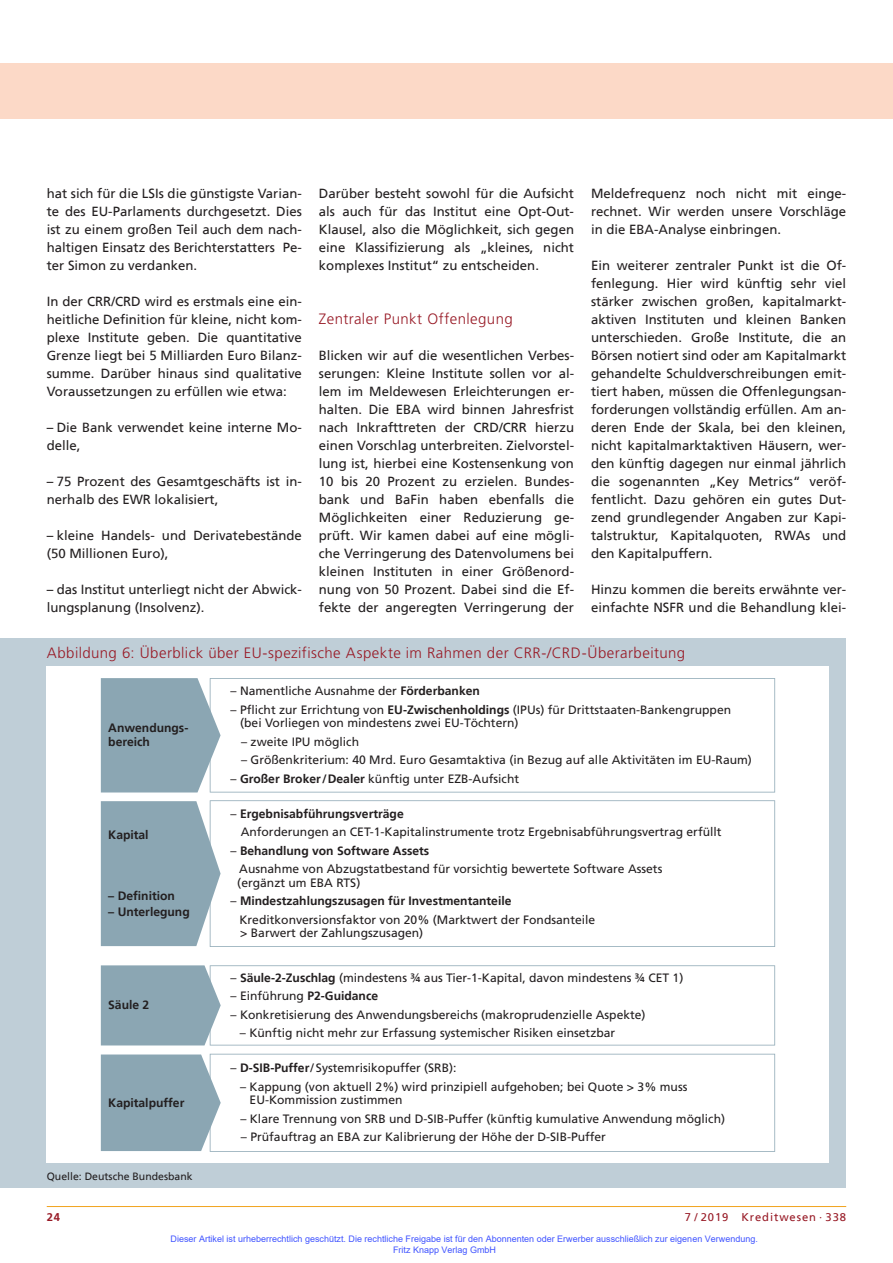
<style>
.page{position:relative;width:893px;height:1263px;background:#fff}
.page>*{position:absolute;margin:0;border:0;box-sizing:border-box;transform-origin:0 0}
.t1{font:300 15px "Frutiger";letter-spacing:.03em;color:#981a26}
.t2{font:13.2px/18px "Frutiger";color:#231f20;text-align:justify}
.t3{font:12.15px/18.5px "Frutiger";color:#231f20}
.t4{font:700 12.15px/13.6px "Frutiger";color:#231f20}
.t5{font:11.25px "Frutiger";letter-spacing:.08em;color:#981a26}
.t6{font:700 11.25px "Frutiger";color:#981a26}
.t7{font:10.5px "Frutiger";color:#231f20}
.t8{font:9px/10.8px "Arial";color:#4054ff}
.s1{font-weight:700}
.s2{font-family:"Frutiger LT Std"}
</style>
<div class="page">
<hr style="left:47px;top:1206px;width:799px;height:1px;background:#f1a31e">
<div style="left:0;top:64px;width:893px;height:55px;background:#fcd9c7"></div>
<div style="left:0;top:639px;width:846px;height:549px;background:#bfced7"></div>
<div style="left:47px;top:667px;width:782px;height:496px;background:#fff"></div>
<svg style="left:210px;top:1054px;width:565px;height:98px"></svg>
<svg style="left:221px;top:965px;width:554px;height:80px"></svg>
<svg style="left:221px;top:678px;width:554px;height:114px"></svg>
<svg style="left:210px;top:800px;width:565px;height:147px"></svg>
<svg style="left:101px;top:678px;width:120px;height:114px"></svg>
<svg style="left:101px;top:801px;width:120px;height:145px"></svg>
<svg style="left:101px;top:1054px;width:120px;height:97px"></svg>
<svg style="left:101px;top:965px;width:120px;height:80px"></svg>
<p class="t2" style="left:47px;top:185px;width:257px">hat sich für die LSIs die günstigste Varian&shy;te des EU-Parlaments durchgesetzt. Dies ist zu einem großen Teil auch dem nach&shy;haltigen Einsatz des Berichterstatters Pe&shy;ter Simon zu verdanken.</p>
<p class="t2" style="left:47px;top:293px;width:257px">In der CRR/CRD wird es erstmals eine ein&shy;heitliche Definition für kleine, nicht kom&shy;plexe Institute geben. Die quantitative Grenze liegt bei 5 Milliarden Euro Bilanz&shy;summe. Darüber hinaus sind qualitative Voraussetzungen zu erfüllen wie etwa:</p>
<p class="t2" style="left:47px;top:419px;width:257px">– Die Bank verwendet keine interne Mo&shy;delle,</p>
<p class="t2" style="left:47px;top:473px;width:257px">– 75 Prozent des Gesamtgeschäfts ist in&shy;nerhalb des EWR lokalisiert,</p>
<p class="t2" style="left:47px;top:527px;width:257px">– kleine Handels- und Derivatebestände (50 Millionen Euro),</p>
<p class="t2" style="left:47px;top:581px;width:257px">– das Institut unterliegt nicht der Abwick&shy;lungsplanung (Insolvenz).</p>
<p class="t2" style="left:319px;top:185px;width:257px">Darüber besteht sowohl für die Aufsicht als auch für das Institut eine Opt-Out-Klausel, also die Möglichkeit, sich gegen eine Klassifizierung als „kleines, nicht komplexes Institut“ zu entscheiden.</p>
<p class="t1" style="left:319px;top:310px;width:195px">Zentraler Punkt Offenlegung</p>
<p class="t2" style="left:319px;top:347px;width:257px">Blicken wir auf die wesentlichen Verbes&shy;serungen: Kleine Institute sollen vor al&shy;lem im Meldewesen Erleichterungen er&shy;halten. Die EBA wird binnen Jahresfrist nach Inkrafttreten der CRD/CRR hierzu einen Vorschlag unterbreiten. Zielvorstel&shy;lung ist, hierbei eine Kostensenkung von 10 bis 20 Prozent zu erzielen. Bundes&shy;bank und BaFin haben ebenfalls die Möglichkeiten einer Reduzierung ge&shy;prüft. Wir kamen dabei auf eine mögli&shy;che Verringerung des Datenvolumens bei kleinen Instituten in einer Größenord&shy;nung von 50 Prozent. Dabei sind die Ef&shy;fekte der angeregten Verringerung der</p>
<p class="t2" style="left:591px;top:185px;width:257px">Meldefrequenz noch nicht mit einge&shy;rechnet. Wir werden unsere Vorschläge in die EBA-Analyse einbringen.</p>
<p class="t2" style="left:591px;top:257px;width:257px">Ein weiterer zentraler Punkt ist die Of&shy;fenlegung. Hier wird künftig sehr viel stärker zwischen großen, kapitalmarkt&shy;aktiven Instituten und kleinen Banken unterschieden. Große Institute, die an Börsen notiert sind oder am Kapitalmarkt gehandelte Schuldverschreibungen emit&shy;tiert haben, müssen die Offenlegungsan&shy;forderungen vollständig erfüllen. Am an&shy;deren Ende der Skala, bei den kleinen, nicht kapitalmarktaktiven Häusern, wer&shy;den künftig dagegen nur einmal jährlich die sogenannten „Key Metrics“ veröf&shy;fentlicht. Dazu gehören ein gutes Dut&shy;zend grundlegender Angaben zur Kapi&shy;talstruktur, Kapitalquoten, RWAs und den Kapitalpuffern.</p>
<p class="t2" style="left:591px;top:581px;width:257px">Hinzu kommen die bereits erwähnte ver&shy;einfachte NSFR und die Behandlung klei-</p>
<p class="t1" style="left:47px;top:645px;width:640px">Abbildung 6: Überblick über EU-spezifische Aspekte im Rahmen der CRR-/CRD-Überarbeitung</p>
<p class="t3" style="left:231px;top:682px;width:251px">– Namentliche Ausnahme der <span class="s1">Förderbanken</span></p>
<p class="t3" style="left:240px;top:703px;width:492px;line-height:13.6px;text-indent:-10px">– Pflicht zur Errichtung von <span class="s1">EU-Zwischenholdings</span> (IPUs) für Drittstaaten-Bankengruppen (bei Vorliegen von mindestens zwei EU-Töchtern)</p>
<p class="t3" style="left:241px;top:732px;width:119px">– zweite IPU möglich</p>
<p class="t3" style="left:241px;top:751px;width:512px">– Größenkriterium: 40 Mrd. Euro Gesamtaktiva (in Bezug auf alle Aktivitäten im EU-Raum)</p>
<p class="t3" style="left:231px;top:769px;width:290px">– <span class="s1">Großer Broker/Dealer</span> künftig unter EZB-Aufsicht</p>
<p class="t3" style="left:241px;top:804px;width:482px;text-indent:-10px">– <span class="s1">Ergebnisabführungsverträge<br></span>Anforderungen an CET-1-Kapitalinstrumente trotz Ergebnisabführungsvertrag erfüllt</p>
<p class="t3" style="left:239px;top:841px;width:425px;text-indent:-9px">– <span class="s1">Behandlung von Software Assets<br></span>Ausnahme von Abzugstatbestand für vorsichtig bewertete Software Assets</p>
<p class="t3" style="left:237px;top:873px;width:125px">(ergänzt um EBA RTS)</p>
<p class="t3" style="left:239px;top:892px;width:357px;text-indent:-9px">– <span class="s1">Mindestzahlungszusagen für Investmentanteile<br></span>Kreditkonversionsfaktor von 20% (Marktwert der Fondsanteile</p>
<p class="t3" style="left:240px;top:924px;width:185px">&gt; Barwert der Zahlungszusagen)</p>
<p class="t3" style="left:231px;top:968px;width:454px">– <span class="s1">Säule-2-Zuschlag</span> (mindestens <span class="s2">¾</span> aus Tier-1-Kapital, davon mindestens <span class="s2">¾</span> CET 1)</p>
<p class="t3" style="left:231px;top:986px;width:149px">– Einführung <span class="s1">P2-Guidance</span></p>
<p class="t3" style="left:231px;top:1005px;width:417px">– Konkretisierung des Anwendungsbereichs (makroprudenzielle Aspekte)</p>
<p class="t3" style="left:240px;top:1023px;width:377px">– Künftig nicht mehr zur Erfassung systemischer Risiken einsetzbar</p>
<p class="t3" style="left:231px;top:1058px;width:227px">– <span class="s1">D-SIB-Puffer</span>/ Systemrisikopuffer (SRB):</p>
<p class="t3" style="left:250px;top:1079px;width:439px;line-height:13.6px;text-indent:-9px">– Kappung (von aktuell 2%) wird prinzipiell aufgehoben; bei Quote &gt; 3% muss<br>EU-Kommission zustimmen</p>
<p class="t3" style="left:240px;top:1109px;width:486px">– Klare Trennung von SRB und D-SIB-Puffer (künftig kumulative Anwendung möglich)</p>
<p class="t3" style="left:241px;top:1128px;width:366px">– Prüfauftrag an EBA zur Kalibrierung der Höhe der D-SIB-Puffer</p>
<p class="t4" style="left:108px;top:722px;width:82px">Anwendungs&shy;bereich</p>
<p class="t4" style="left:108px;top:829px;width:42px">Kapital</p>
<p class="t4" style="left:108px;top:890px;width:68px">– Definition</p>
<p class="t4" style="left:108px;top:905px;width:83px">– Unterlegung</p>
<p class="t4" style="left:108px;top:999px;width:43px">Säule 2</p>
<p class="t4" style="left:108px;top:1096px;width:78px">Kapitalpuffer</p>
<p class="t7" style="left:47px;top:1171px;width:147px">Quelle: Deutsche Bundesbank</p>
<p class="t6" style="left:47px;top:1211px;width:15px">24</p>
<p class="t5" style="left:685px;top:1211px;width:163px">7 / 2019 Kreditwesen · 338</p>
<p class="t8" style="left:393px;top:1233px;width:366px;text-indent:-223px">Dieser Artikel ist urheberrechtlich geschützt. Die rechtliche Freigabe ist für den Abonnenten oder Erwerber ausschließlich zur eigenen Verwendung.<br>Fritz Knapp Verlag GmbH</p>
</div>
